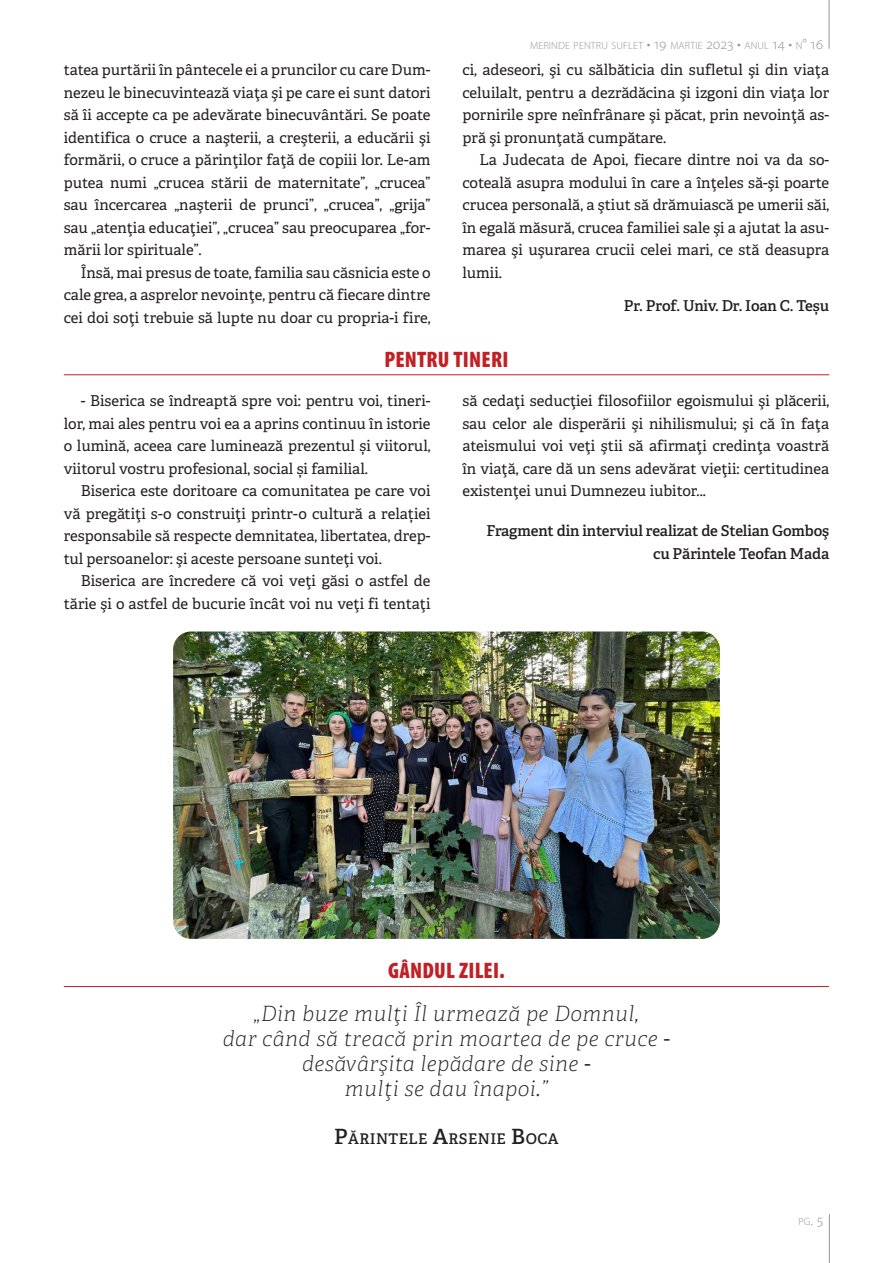
<style>
.page{position:relative;width:893px;height:1263px;background:#fff}
.page>*{position:absolute;margin:0;border:0;box-sizing:border-box;transform-origin:0 0}
.t1{font:900 condensed 22.5px "Myriad Pro";letter-spacing:.01em;color:#c12025}
.t2{font:italic 100 21px/25.2px "Adelle";letter-spacing:.02em;color:#231f20;text-align:center}
.t3{font:15px/22.5px "Adelle";color:#231f20;text-align:justify}
.t4{font:600 15px/22.5px "Adelle";letter-spacing:-.01em;color:#231f20;text-align:right}
.t5{font:600 14.7px "Adelle";letter-spacing:.03em;color:#231f20}
.t6{font:300 10.5px "Myriad Pro";letter-spacing:.015em;color:#939598}
.s1{font-size:15px}
.s2{font-size:21px}
</style>
<div class="page">
<hr style="left:829px;top:0;width:1px;height:49px;background:#939598">
<hr style="left:829px;top:1214px;width:1px;height:49px;background:#939598">
<hr style="left:64px;top:374px;width:765px;height:1px;background:#c12025">
<hr style="left:64px;top:986px;width:765px;height:1px;background:#c12025">
<img style="left:173px;top:631px;width:547px;height:308px">
<p class="t6" style="left:530px;top:39px;width:295px">MERINDE PENTRU SUFLET <span class="s1">• 19</span> MARTIE <span class="s1">2023 •</span> ANUL <span class="s1">14 •</span> N<span class="s1">° 16</span></p>
<p class="t3" style="left:462px;top:59px;width:368px">ci, adeseori, şi cu sălbăticia din sufletul şi din viaţa celuilalt, pentru a dezrădăcina şi izgoni din viaţa lor pornirile spre neînfrânare şi păcat, prin nevoinţă as&shy;pră şi pronunţată cumpătare.</p>
<p class="t3" style="left:462px;top:149px;width:368px;text-indent:17px">La Judecata de Apoi, fiecare dintre noi va da so&shy;coteală asupra modului în care a înţeles să-şi poarte crucea personală, a ştiut să drămuiască pe umerii săi, în egală măsură, crucea familiei sale şi a ajutat la asu&shy;marea şi uşurarea crucii celei mari, ce stă deasupra lumii.</p>
<p class="t4" style="left:624px;top:295px;width:207px">Pr. Prof. Univ. Dr. Ioan C. Teșu</p>
<h1 class="t1" style="left:384px;top:345px;width:126px">PENTRU TINERI</h1>
<p class="t3" style="left:64px;top:390px;width:368px;text-indent:17px">- Biserica se îndreaptă spre voi: pentru voi, tineri&shy;lor, mai ales pentru voi ea a aprins continuu în istorie o lumină, aceea care luminează prezentul și viitorul, viitorul vostru profesional, social și familial.</p>
<p class="t3" style="left:64px;top:480px;width:368px;text-indent:17px">Biserica este doritoare ca comunitatea pe care voi vă pregătiţi s-o construiţi printr-o cultură a relației responsabile să respecte demnitatea, libertatea, drep&shy;tul persoanelor: şi aceste persoane sunteţi voi.</p>
<p class="t3" style="left:64px;top:570px;width:368px;text-align:right">Biserica are încredere că voi veţi găsi o astfel de tărie şi o astfel de bucurie încât voi nu veţi fi tentaţi</p>
<p class="t3" style="left:64px;top:59px;width:368px">tatea purtării în pântecele ei a pruncilor cu care Dum&shy;nezeu le binecuvintează viaţa şi pe care ei sunt datori să îi accepte ca pe adevărate binecuvântări. Se poate identifica o cruce a naşterii, a creşterii, a educării şi formării, o cruce a părinţilor faţă de copiii lor. Le-am putea numi „crucea stării de maternitate”, „crucea” sau încercarea „naşterii de prunci”, „crucea”, „grija” sau „atenţia educaţiei”, „crucea” sau preocuparea „for&shy;mării lor spirituale”.</p>
<p class="t3" style="left:64px;top:261px;width:368px;text-indent:17px">Însă, mai presus de toate, familia sau căsnicia este o cale grea, a asprelor nevoinţe, pentru că fiecare dintre cei doi soţi trebuie să lupte nu doar cu propria-i fire,</p>
<p class="t3" style="left:462px;top:390px;width:368px">să cedaţi seducţiei filosofiilor egoismului şi plăcerii, sau celor ale disperării şi nihilismului; şi că în faţa ateismului voi veţi ştii să afirmaţi credinţa voastră în viaţă, care dă un sens adevărat vieţii: certitudinea existenţei unui Dumnezeu iubitor...</p>
<p class="t4" style="left:487px;top:520px;width:344px">Fragment din interviul realizat de Stelian Gomboş cu Părintele Teofan Mada</p>
<h1 class="t1" style="left:388px;top:956px;width:118px">GÂNDUL ZILEI.</h1>
<h2 class="t2" style="left:223px;top:1001px;width:448px">„Din buze mulţi Îl urmează pe Domnul,<br>dar când să treacă prin moartea de pe cruce - desăvârşita lepădare de sine -<br>mulţi se dau înapoi.”</h2>
<p class="t5" style="left:334px;top:1129px;width:226px"><span class="s2">P</span>ĂRINTELE <span class="s2">A</span>RSENIE <span class="s2">B</span>OCA</p>
<p class="t6" style="left:798px;top:1215px;width:26px">PG<span class="s1">. 5</span></p>
</div>
